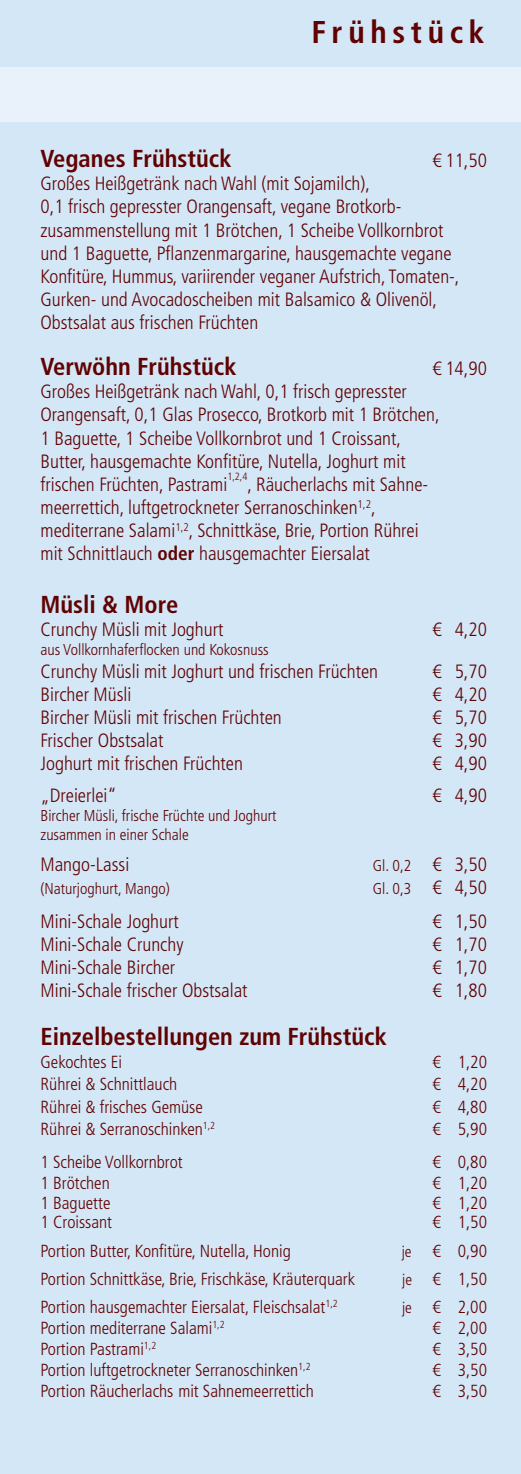
<style>
.page{position:relative;width:521px;height:1474px;background:#fff}
.page>*{position:absolute;margin:0;border:0;box-sizing:border-box;transform-origin:0 0}
.t1{font:700 condensed 31.5px "Frutiger LT Std";letter-spacing:.18em;color:#600202}
.t2{font:700 condensed 24.5px "Frutiger LT Std";color:#600202}
.t3{font:300 condensed 19.25px/23.1px "Frutiger LT Std";color:#600202}
.t4{font:300 condensed 17.5px "Frutiger LT Std";color:#600202}
.t5{font:300 condensed 15.75px "Frutiger LT Std";color:#600202}
.t6{font:300 condensed 10.5px "Frutiger LT Std";color:#600202}
.s1{font-weight:700}
.s2{font-size:19.25px}
.s3{font-size:15.75px}
</style>
<div class="page">
<div style="left:0;top:0;width:521px;height:1473px;background:#d4e7f6"></div>
<div style="left:0;top:67px;width:521px;height:55px;background:#e9f2fa"></div>
<p class="t1" style="left:311px;top:14px;width:175px">Frühstück</p>
<p class="t2" style="left:41px;top:144px;width:193px">Veganes Frühstück</p>
<p class="t3" style="left:432px;top:149px;width:56px">€ 11,50</p>
<p class="t3" style="left:41px;top:172px;width:362px">Großes Heißgetränk nach Wahl (mit Sojamilch),<br>0,1 frisch gepresster Orangensaft, vegane Brotkorb-</p>
<p class="t3" style="left:41px;top:219px;width:412px">zusammenstellung mit 1 Brötchen, 1 Scheibe Vollkornbrot und 1 Baguette, Pflanzenmargarine, hausgemachte vegane</p>
<p class="t3" style="left:41px;top:265px;width:420px">Konfitüre, Hummus, variirender veganer Aufstrich, Tomaten-,<br>Gurken- und Avocadoscheiben mit Balsamico &amp; Olivenöl,<br>Obstsalat aus frischen Früchten</p>
<p class="t2" style="left:41px;top:352px;width:198px">Verwöhn Frühstück</p>
<p class="t3" style="left:432px;top:357px;width:56px">€ 14,90</p>
<p class="t3" style="left:41px;top:380px;width:368px">Großes Heißgetränk nach Wahl, 0,1 frisch gepresster</p>
<p class="t3" style="left:41px;top:403px;width:401px">Orangensaft, 0,1 Glas Prosecco, Brotkorb mit 1 Brötchen,</p>
<p class="t3" style="left:41px;top:426px;width:367px">1 Baguette, 1 Scheibe Vollkornbrot und 1 Croissant,<br>Butter, hausgemachte Konfitüre, Nutella, Joghurt mit frischen Früchten, Pastrami</p>
<p class="t6" style="left:227px;top:471px;width:22px">1,2,4</p>
<p class="t3" style="left:41px;top:473px;width:389px;text-indent:207px">, Räucherlachs mit Sahne&shy;meerrettich, luftgetrockneter Serranoschinken<sup>1,2</sup>, mediterrane Salami<sup>1,2</sup>, Schnittkäse, Brie, Portion Rührei mit Schnittlauch <span class="s1">oder</span> hausgemachter Eiersalat</p>
<p class="t2" style="left:41px;top:589px;width:139px">Müsli &amp; More</p>
<p class="t3" style="left:41px;top:618px;width:184px">Crunchy Müsli mit Joghurt</p>
<p class="t3" style="left:432px;top:618px;width:56px">€ 4,20</p>
<p class="t5" style="left:41px;top:640px;width:230px">aus Vollkornhaferflocken und Kokosnuss</p>
<p class="t3" style="left:41px;top:660px;width:339px">Crunchy Müsli mit Joghurt und frischen Früchten</p>
<p class="t3" style="left:432px;top:660px;width:56px">€ 5,70</p>
<p class="t3" style="left:41px;top:683px;width:92px">Bircher Müsli</p>
<p class="t3" style="left:432px;top:683px;width:56px">€ 4,20</p>
<p class="t3" style="left:41px;top:706px;width:243px">Bircher Müsli mit frischen Früchten</p>
<p class="t3" style="left:432px;top:706px;width:56px">€ 5,70</p>
<p class="t3" style="left:41px;top:729px;width:125px">Frischer Obstsalat</p>
<p class="t3" style="left:432px;top:729px;width:56px">€ 3,90</p>
<p class="t3" style="left:41px;top:752px;width:204px">Joghurt mit frischen Früchten</p>
<p class="t3" style="left:432px;top:752px;width:56px">€ 4,90</p>
<p class="t3" style="left:41px;top:783px;width:78px">„Dreierlei“</p>
<p class="t3" style="left:432px;top:783px;width:56px">€ 4,90</p>
<p class="t5" style="left:41px;top:806px;width:237px">Bircher Müsli, frische Früchte und Joghurt</p>
<p class="t5" style="left:41px;top:825px;width:150px">zusammen in einer Schale</p>
<p class="t3" style="left:41px;top:853px;width:90px">Mango-Lassi</p>
<p class="t5" style="left:373px;top:856px;width:116px">Gl. 0,2 <span class="s2">€ 3,50</span></p>
<p class="t5" style="left:41px;top:879px;width:131px">(Naturjoghurt, Mango)</p>
<p class="t5" style="left:373px;top:879px;width:116px">Gl. 0,3 <span class="s2">€ 4,50</span></p>
<p class="t3" style="left:41px;top:909px;width:140px">Mini-Schale Joghurt</p>
<p class="t3" style="left:432px;top:909px;width:56px">€ 1,50</p>
<p class="t3" style="left:41px;top:933px;width:144px">Mini-Schale Crunchy</p>
<p class="t3" style="left:432px;top:933px;width:56px">€ 1,70</p>
<p class="t3" style="left:41px;top:956px;width:136px">Mini-Schale Bircher</p>
<p class="t3" style="left:432px;top:956px;width:56px">€ 1,70</p>
<p class="t3" style="left:41px;top:979px;width:209px">Mini-Schale frischer Obstsalat</p>
<p class="t3" style="left:432px;top:979px;width:56px">€ 1,80</p>
<p class="t2" style="left:41px;top:1022px;width:348px">Einzelbestellungen zum Frühstück</p>
<p class="t4" style="left:41px;top:1051px;width:83px">Gekochtes Ei</p>
<p class="t4" style="left:432px;top:1051px;width:56px">€ 1,20</p>
<p class="t4" style="left:41px;top:1074px;width:138px">Rührei &amp; Schnittlauch</p>
<p class="t4" style="left:432px;top:1074px;width:56px">€ 4,20</p>
<p class="t4" style="left:41px;top:1096px;width:164px">Rührei &amp; frisches Gemüse</p>
<p class="t4" style="left:432px;top:1096px;width:56px">€ 4,80</p>
<p class="t4" style="left:41px;top:1119px;width:176px">Rührei &amp; Serranoschinken<sup>1,2</sup></p>
<p class="t4" style="left:432px;top:1119px;width:56px">€ 5,90</p>
<p class="t4" style="left:41px;top:1152px;width:144px">1 Scheibe Vollkornbrot</p>
<p class="t4" style="left:432px;top:1152px;width:56px">€ 0,80</p>
<p class="t4" style="left:41px;top:1173px;width:71px">1 Brötchen</p>
<p class="t4" style="left:432px;top:1173px;width:56px">€ 1,20</p>
<p class="t4" style="left:41px;top:1192px;width:71px">1 Baguette</p>
<p class="t4" style="left:432px;top:1192px;width:56px">€ 1,20</p>
<p class="t4" style="left:41px;top:1212px;width:73px">1 Croissant</p>
<p class="t4" style="left:432px;top:1212px;width:56px">€ 1,50</p>
<p class="t4" style="left:41px;top:1240px;width:252px">Portion Butter, Konfitüre, Nutella, Honig</p>
<p class="t4" style="left:402px;top:1240px;width:87px"><span class="s3">je</span> € 0,90</p>
<p class="t4" style="left:41px;top:1268px;width:316px">Portion Schnittkäse, Brie, Frischkäse, Kräuterquark</p>
<p class="t4" style="left:402px;top:1268px;width:86px"><span class="s3">je</span> € 1,50</p>
<p class="t4" style="left:41px;top:1296px;width:299px">Portion hausgemachter Eiersalat, Fleischsalat<sup>1,2</sup></p>
<p class="t4" style="left:402px;top:1296px;width:86px"><span class="s3">je</span> € 2,00</p>
<p class="t4" style="left:41px;top:1317px;width:186px">Portion mediterrane Salami<sup>1,2</sup></p>
<p class="t4" style="left:432px;top:1317px;width:56px">€ 2,00</p>
<p class="t4" style="left:41px;top:1338px;width:117px">Portion Pastrami<sup>1,2</sup></p>
<p class="t4" style="left:432px;top:1338px;width:56px">€ 3,50</p>
<p class="t4" style="left:41px;top:1359px;width:271px">Portion luftgetrockneter Serranoschinken<sup>1,2</sup></p>
<p class="t4" style="left:432px;top:1359px;width:56px">€ 3,50</p>
<p class="t4" style="left:41px;top:1380px;width:275px">Portion Räucherlachs mit Sahnemeerrettich</p>
<p class="t4" style="left:432px;top:1380px;width:56px">€ 3,50</p>
</div>
